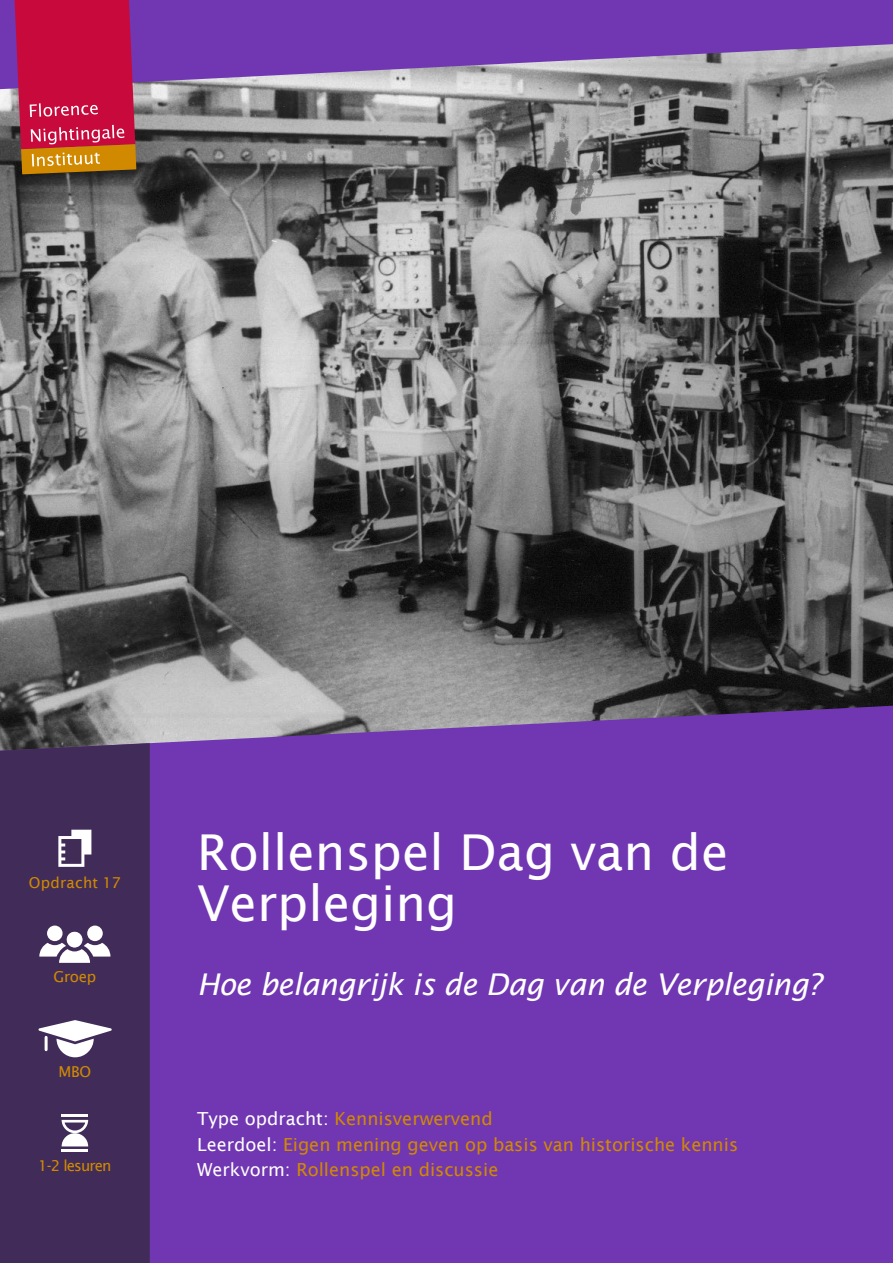
<style>
.page{position:relative;width:893px;height:1263px;background:#fff}
.page>*{position:absolute;margin:0;border:0;box-sizing:border-box;transform-origin:0 0}
.t1{font:49.5px/51px "Lucida Sans";color:#fff}
.t2{font:italic 30px "Lucida Sans";letter-spacing:-.015em;color:#fff}
.t3{font:18px/25.5px "Lucida Sans";color:#d18a00}
.t4{font:15px "Lucida Sans";letter-spacing:-.06em;color:#d18a00}
.t5{font:15px "Lucida Sans";letter-spacing:.02em;color:#d18a00}
.t6{font:15px "Lucida Sans";letter-spacing:-.02em;color:#d18a00}
.s1{color:#fff}
</style>
<div class="page">
<img style="left:0;top:89px;width:893px;height:617px">
<div style="left:0;top:706px;width:893px;height:557px;background:#7137b2"></div>
<div style="left:0;top:743px;width:150px;height:520px;background:#412c59"></div>
<svg style="left:0;top:0;width:893px;height:89px;background:#8158b0"></svg>
<svg style="left:38px;top:1020px;width:74px;height:37px"></svg>
<svg style="left:62px;top:1120px;width:26px;height:26px"></svg>
<hr style="left:62px;top:1149px;width:26px;height:3px;background:#fff">
<hr style="left:62px;top:1114px;width:26px;height:3px;background:#fff">
<svg style="left:57px;top:828px;width:36px;height:40px"></svg>
<div style="left:67px;top:932px;width:15px;height:15px;background:#fff;border-radius:50%"></div>
<div style="left:87px;top:925px;width:16px;height:16px;background:#fff;border-radius:50%"></div>
<div style="left:47px;top:925px;width:16px;height:16px;background:#fff;border-radius:50%"></div>
<svg style="left:39px;top:943px;width:71px;height:20px"></svg>
<svg style="left:15px;top:0;width:121px;height:174px;background:#c32840"></svg>
<p class="t5" style="left:29px;top:874px;width:94px">Opdracht 17</p>
<p class="t6" style="left:53px;top:968px;width:44px">Groep</p>
<p class="t6" style="left:59px;top:1062px;width:34px">MBO</p>
<p class="t4" style="left:38px;top:1157px;width:75px">1-2 lesuren</p>
<h1 class="t1" style="left:197px;top:827px;width:533px">Rollenspel Dag van de<br>Verpleging</h1>
<h2 class="t2" style="left:197px;top:967px;width:626px">Hoe belangrijk is de Dag van de Verpleging?</h2>
<p class="t3" style="left:197px;top:1106px;width:543px"><span class="s1">Type opdracht:</span> Kennisverwervend<br><span class="s1">Leerdoel:</span> Eigen mening geven op basis van historische kennis<br><span class="s1">Werkvorm:</span> Rollenspel en discussie</p>
</div>
